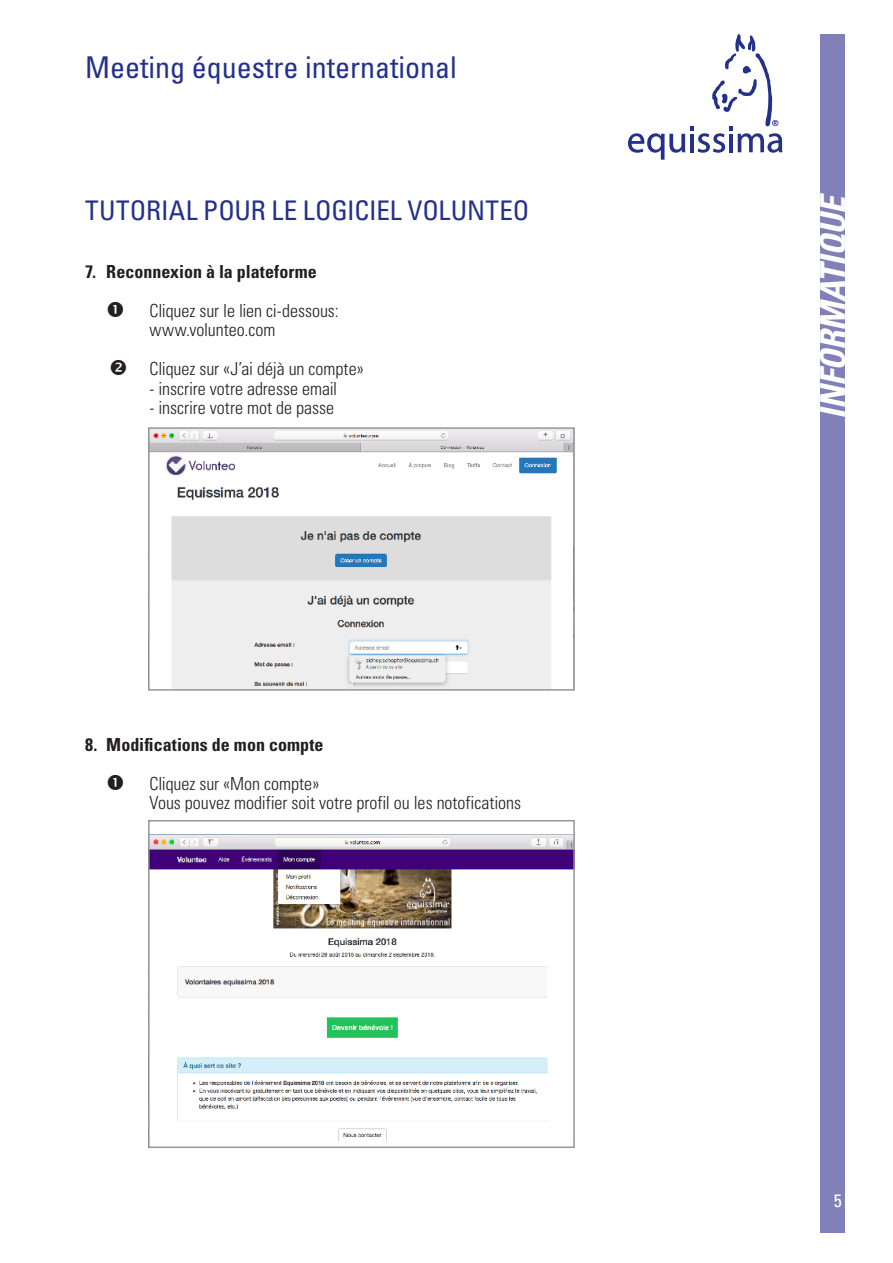
<style>
.page{position:relative;width:893px;height:1263px;background:#fff}
.page>*{position:absolute;margin:0;border:0;box-sizing:border-box;transform-origin:0 0}
.t1{font:italic 700 condensed 34.5px "Univers LT";color:#fff}
.t2{font:condensed 30px "Univers LT";color:#24318b}
.t3{font:condensed 27px "Univers LT";color:#24318b}
.t4{font:300 condensed 18px/19.5px "Univers LT";color:#231f20}
.t5{font:700 condensed 18px "Univers LT";color:#231f20}
.t6{font:condensed 18px "Univers LT";color:#fff}
</style>
<div class="page">
<div style="left:820px;top:34px;width:25px;height:1199px;background:#8280b9"></div>
<svg style="left:628px;top:34px;width:154px;height:126px"></svg>
<img style="left:151px;top:430px;width:421px;height:258px">
<div style="left:148px;top:427px;width:427px;height:264px;border:2px solid #939598"></div>
<img style="left:151px;top:834px;width:421px;height:308px">
<div style="left:148px;top:820px;width:427px;height:328px;border:2px solid #939598"></div>
<p class="t2" style="left:85px;top:48px;width:373px">Meeting équestre international</p>
<p class="t3" style="left:85px;top:193px;width:446px">TUTORIAL POUR LE LOGICIEL VOLUNTEO</p>
<p class="t5" style="left:85px;top:260px;width:233px">7. Reconnexion à la plateforme</p>
<p class="t4" style="left:150px;top:300px;width:191px">Cliquez sur le lien ci-dessous: www.volunteo.com</p>
<p class="t4" style="left:150px;top:359px;width:216px">Cliquez sur «J’ai déjà un compte»</p>
<p class="t4" style="left:150px;top:378px;width:189px">- inscrire votre adresse email</p>
<p class="t4" style="left:150px;top:398px;width:186px">- inscrire votre mot de passe</p>
<p class="t5" style="left:85px;top:733px;width:240px">8. Modifications de mon compte</p>
<p class="t4" style="left:150px;top:773px;width:373px">Cliquez sur «Mon compte»<br>Vous pouvez modifier soit votre profil ou les notofications</p>
<p class="t1" style="left:812px;top:419px;width:227px;rotate:-90deg">INFORMATIQUE</p>
<p class="t6" style="left:834px;top:1189px;width:9px">5</p>
</div>
